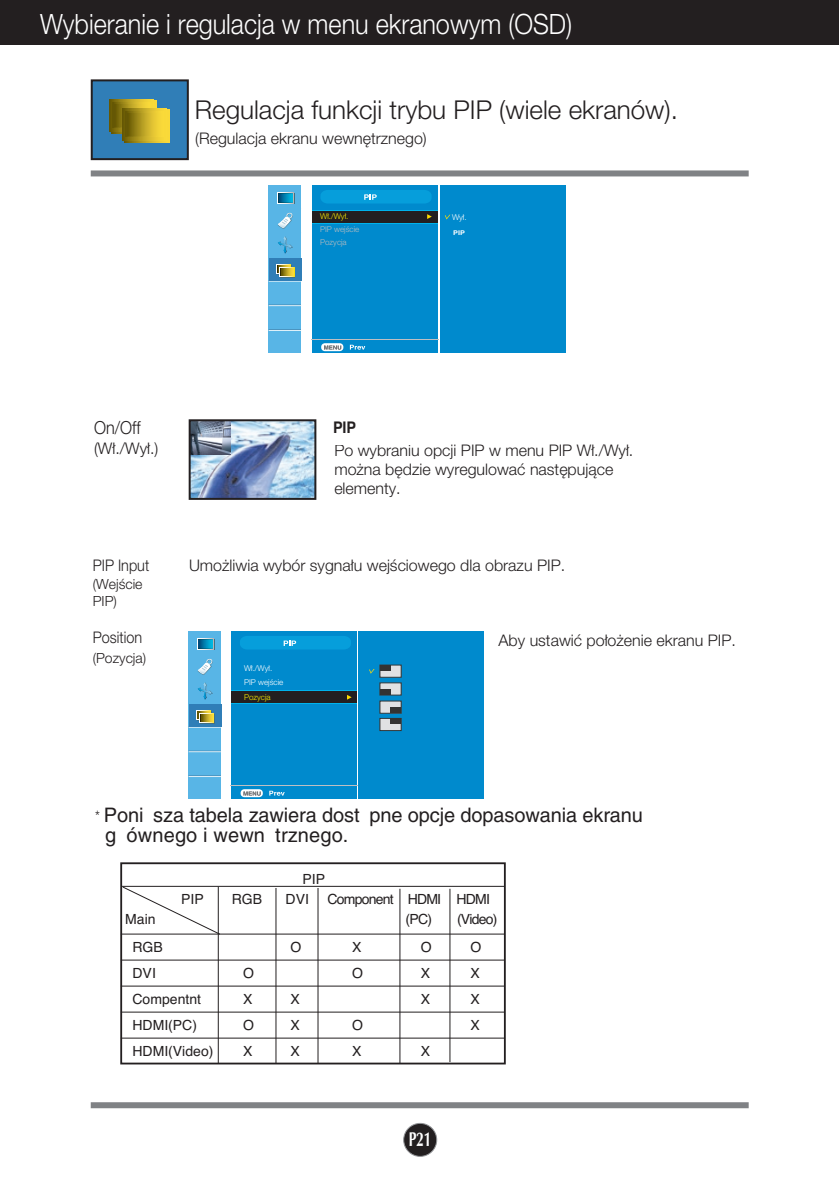
<style>
.page{position:relative;width:839px;height:1189px;background:#fff}
.page>*{position:absolute;margin:0;border:0;box-sizing:border-box;transform-origin:0 0}
.t1{font:300 28px "Helvetica Neue CE";color:#fff;scale:.9 1}
.t2{font:300 26px "Helvetica Neue CE";color:#231f20}
.t3{font:20px/20px "Helvetica CE";letter-spacing:-.005em;color:#231f20}
.t4{font:700 20px "Optima";color:#fff;scale:.7 1}
.t5{font:300 18px "Helvetica Neue CE";color:#231f20;scale:.9 1}
.t6{font:300 16px/19.2px "Helvetica Neue CE";color:#231f20}
.t7{font:300 16px "Helvetica Neue CE";color:#231f20;scale:.9 1}
.t8{font:700 16px "Helvetica";color:#231f20;scale:.9 1}
.t9{font:14px "Helvetica";color:#231f20}
.t10{font:300 14px/16.8px "Helvetica Neue CE";color:#231f20}
.t11{font:14px "Helvetica";letter-spacing:-.055em;color:#231f20}
.t12{font:300 8px/14.6px "Helvetica Neue CE";color:#fff}
.t13{font:300 8px/12.6px "Helvetica Neue CE";color:#bcbdc0}
.t14{font:300 8px "Helvetica Neue CE";color:#fff101}
.t15{font:700 6.4px "Helvetica";color:#fff;scale:1.11 1}
.s1{font-family:"Helvetica Neue CE";font-weight:300;font-size:16px}
</style>
<div class="page">
<div style="left:403px;top:1123px;width:34px;height:33px;background:#231f20;border-radius:50%"></div>
<div style="left:403px;top:1123px;width:34px;height:34px;border:2px solid #939598;border-radius:50%"></div>
<div style="left:0;top:0;width:839px;height:45px;background:#231f20"></div>
<div style="left:91px;top:170px;width:657px;height:6px;background:#808285"></div>
<div style="left:91px;top:1102px;width:657px;height:6px;background:#808285"></div>
<div style="left:92px;top:80px;width:96px;height:79px;background:#307eb7"></div>
<svg style="left:111px;top:101px;width:45px;height:33px"></svg>
<div style="left:109px;top:99px;width:45px;height:32px;background:linear-gradient(to right,#6f6008,#ffe943)"></div>
<svg style="left:113px;top:103px;width:37px;height:25px"></svg>
<svg style="left:115px;top:104px;width:35px;height:22px"></svg>
<div style="left:124px;top:110px;width:45px;height:33px;background:linear-gradient(to right,#7b6a0e,#ffec43)"></div>
<div style="left:122px;top:108px;width:44px;height:32px;background:linear-gradient(to right,#706109,#ffe340)"></div>
<svg style="left:126px;top:112px;width:37px;height:25px"></svg>
<div style="left:127px;top:113px;width:36px;height:22px;background:linear-gradient(to right,#6e5f08,#ffe240)"></div>
<div style="left:91px;top:79px;width:98px;height:81px;border:2px solid #231f20"></div>
<img style="left:192px;top:422px;width:121px;height:75px">
<img style="left:192px;top:422px;width:38px;height:32px">
<div style="left:189px;top:419px;width:127px;height:81px;border:2px solid #231f20"></div>
<div style="left:312px;top:186px;width:125px;height:167px;background:#008acd"></div>
<svg style="left:350px;top:345px;width:15px;height:5px"></svg>
<svg style="left:321px;top:343px;width:22px;height:8px"></svg>
<svg style="left:324px;top:345px;width:17px;height:4px"></svg>
<hr style="left:311px;top:339px;width:127px;height:1px;background:#bebfc2">
<div style="left:440px;top:185px;width:125px;height:168px;background:#008acd"></div>
<svg style="left:312px;top:210px;width:125px;height:13px"></svg>
<div style="left:311px;top:211px;width:126px;height:11px;background:#231f20"></div>
<svg style="left:427px;top:214px;width:5px;height:5px"></svg>
<svg style="left:445px;top:215px;width:5px;height:4px"></svg>
<div style="left:268px;top:185px;width:33px;height:168px;background:#58b5e6"></div>
<hr style="left:269px;top:281px;width:32px;height:1px;background:#e5f5fc">
<hr style="left:269px;top:305px;width:32px;height:1px;background:#e5f5fc">
<hr style="left:269px;top:329px;width:32px;height:1px;background:#427aa0">
<hr style="left:269px;top:330px;width:32px;height:1px;background:#e5f5fc">
<svg style="left:278px;top:193px;width:16px;height:11px"></svg>
<svg style="left:277px;top:193px;width:16px;height:10px"></svg>
<svg style="left:278px;top:194px;width:14px;height:8px"></svg>
<svg style="left:279px;top:194px;width:13px;height:7px"></svg>
<svg style="left:278px;top:236px;width:15px;height:17px"></svg>
<svg style="left:278px;top:213px;width:15px;height:16px"></svg>
<div style="left:269px;top:258px;width:32px;height:23px;background:#307eb7"></div>
<svg style="left:276px;top:264px;width:14px;height:9px"></svg>
<svg style="left:280px;top:268px;width:15px;height:9px"></svg>
<svg style="left:280px;top:267px;width:14px;height:9px"></svg>
<svg style="left:277px;top:265px;width:16px;height:10px"></svg>
<svg style="left:321px;top:190px;width:110px;height:13px"></svg>
<div style="left:358px;top:631px;width:126px;height:167px;background:#008acd"></div>
<div style="left:379px;top:665px;width:22px;height:12px;background:#e0e1e3"></div>
<div style="left:380px;top:665px;width:10px;height:6px;background:#333"></div>
<div style="left:379px;top:718px;width:22px;height:13px;background:#e0e1e3;border:1px solid #333"></div>
<div style="left:390px;top:718px;width:11px;height:6px;background:#333"></div>
<div style="left:379px;top:701px;width:22px;height:12px;background:#e0e1e3"></div>
<div style="left:390px;top:707px;width:11px;height:6px;background:#333"></div>
<svg style="left:379px;top:682px;width:22px;height:13px"></svg>
<div style="left:380px;top:689px;width:10px;height:6px;background:#333"></div>
<svg style="left:369px;top:669px;width:5px;height:5px"></svg>
<div style="left:231px;top:631px;width:126px;height:168px;background:#008acd"></div>
<svg style="left:269px;top:790px;width:16px;height:5px"></svg>
<svg style="left:241px;top:789px;width:22px;height:8px"></svg>
<svg style="left:243px;top:791px;width:18px;height:4px"></svg>
<hr style="left:230px;top:785px;width:128px;height:1px;background:#bebfc2">
<div style="left:231px;top:690px;width:126px;height:14px;background:#00b2eb"></div>
<div style="left:231px;top:691px;width:126px;height:12px;background:#231f20"></div>
<svg style="left:347px;top:695px;width:5px;height:4px"></svg>
<svg style="left:240px;top:636px;width:111px;height:13px"></svg>
<div style="left:188px;top:631px;width:33px;height:168px;background:#58b5e6"></div>
<hr style="left:188px;top:726px;width:33px;height:1px;background:#427aa0">
<hr style="left:188px;top:727px;width:33px;height:1px;background:#e5f5fc">
<hr style="left:188px;top:751px;width:33px;height:1px;background:#e5f5fc">
<hr style="left:188px;top:775px;width:33px;height:1px;background:#427aa0">
<hr style="left:188px;top:776px;width:33px;height:1px;background:#e5f5fc">
<svg style="left:198px;top:639px;width:16px;height:11px"></svg>
<svg style="left:197px;top:638px;width:16px;height:11px"></svg>
<svg style="left:198px;top:640px;width:14px;height:8px"></svg>
<svg style="left:199px;top:640px;width:13px;height:7px"></svg>
<svg style="left:197px;top:682px;width:16px;height:17px"></svg>
<svg style="left:197px;top:658px;width:16px;height:17px"></svg>
<div style="left:189px;top:704px;width:32px;height:23px;background:#307eb7"></div>
<svg style="left:196px;top:710px;width:14px;height:9px"></svg>
<svg style="left:200px;top:714px;width:15px;height:9px"></svg>
<svg style="left:200px;top:713px;width:14px;height:9px"></svg>
<svg style="left:197px;top:711px;width:16px;height:10px"></svg>
<hr style="left:122px;top:886px;width:383px;height:1px;background:#231f20">
<hr style="left:121px;top:933px;width:384px;height:1px;background:#231f20">
<hr style="left:121px;top:959px;width:384px;height:1px;background:#231f20">
<hr style="left:121px;top:985px;width:384px;height:1px;background:#231f20">
<hr style="left:121px;top:1011px;width:384px;height:1px;background:#231f20">
<hr style="left:121px;top:1037px;width:384px;height:1px;background:#231f20">
<hr style="left:218px;top:886px;width:1px;height:177px;background:#231f20">
<hr style="left:276px;top:888px;width:1px;height:175px;background:#231f20">
<hr style="left:318px;top:888px;width:1px;height:175px;background:#231f20">
<hr style="left:399px;top:888px;width:1px;height:175px;background:#231f20">
<hr style="left:449px;top:889px;width:1px;height:173px;background:#231f20">
<div style="left:120px;top:862px;width:386px;height:202px;border:2px solid #231f20"></div>
<svg style="left:122px;top:886px;width:99px;height:49px"></svg>
<h1 class="t1" style="left:40px;top:14px;width:593px">Wybieranie i regulacja w menu ekranowym (OSD)</h1>
<h2 class="t2" style="left:195px;top:100px;width:484px">Regulacja funkcji trybu PIP (wiele ekranów).</h2>
<p class="t6" style="left:195px;top:130px;width:233px">(Regulacja ekranu wewn´trznego)</p>
<p class="t14" style="left:320px;top:214px;width:30px">W∏./Wy∏.</p>
<p class="t13" style="left:320px;top:223px;width:41px">PIP wejÊcie<br>Pozycja</p>
<p class="t12" style="left:452px;top:210px;width:16px">Wy∏.</p>
<p class="t15" style="left:453px;top:230px;width:12px">PIP</p>
<p class="t5" style="left:94px;top:421px;width:53px">On/Off</p>
<p class="t6" style="left:94px;top:440px;width:66px">(W∏./Wy∏.)</p>
<p class="t7" style="left:93px;top:560px;width:64px">PIP Input</p>
<p class="t10" style="left:93px;top:577px;width:51px">(WejÊcie<br>PIP)</p>
<p class="t8" style="left:333px;top:422px;width:27px">PIP</p>
<p class="t6" style="left:334px;top:442px;width:300px">Po wybraniu opcji PIP w menu PIP W∏./Wy∏. mo˝na b´dzie wyregulowaç nast´pujàce elementy.</p>
<p class="t6" style="left:189px;top:557px;width:378px">Umo˝liwia wybór sygna∏u wejÊciowego dla obrazu PIP.</p>
<p class="t7" style="left:93px;top:631px;width:56px">Position</p>
<p class="t6" style="left:498px;top:632px;width:239px">Aby ustawiç po∏o˝enie ekranu PIP.</p>
<p class="t10" style="left:93px;top:650px;width:55px">(Pozycja)</p>
<p class="t12" style="left:244px;top:661px;width:41px">W∏./Wy∏.<br>PIP wejÊcie</p>
<p class="t14" style="left:244px;top:694px;width:28px">Pozycja</p>
<p class="t3" style="left:105px;top:806px;width:539px;text-indent:-10px"><span class="s1">*</span> Poni sza tabela zawiera dost pne opcje dopasowania ekranu g ównego i wewn trznego.</p>
<p class="t9" style="left:302px;top:874px;width:24px">PIP</p>
<p class="t9" style="left:181px;top:894px;width:24px">PIP</p>
<p class="t9" style="left:232px;top:894px;width:32px">RGB</p>
<p class="t9" style="left:285px;top:894px;width:25px">DVI</p>
<p class="t11" style="left:327px;top:894px;width:164px">Component HDMI HDMI</p>
<p class="t9" style="left:125px;top:914px;width:32px">Main</p>
<p class="t9" style="left:405px;top:914px;width:93px">(PC) (Video)</p>
<p class="t9" style="left:132px;top:942px;width:32px">RGB</p>
<p class="t9" style="left:290px;top:942px;width:12px">O</p>
<p class="t9" style="left:352px;top:942px;width:11px">X</p>
<p class="t9" style="left:421px;top:942px;width:12px">O</p>
<p class="t9" style="left:470px;top:942px;width:12px">O</p>
<p class="t9" style="left:132px;top:968px;width:25px">DVI</p>
<p class="t9" style="left:243px;top:968px;width:12px">O</p>
<p class="t9" style="left:352px;top:968px;width:12px">O</p>
<p class="t9" style="left:421px;top:968px;width:11px">X</p>
<p class="t9" style="left:470px;top:968px;width:11px">X</p>
<p class="t9" style="left:132px;top:994px;width:70px">Compentnt</p>
<p class="t9" style="left:243px;top:994px;width:11px">X</p>
<p class="t9" style="left:290px;top:994px;width:11px">X</p>
<p class="t9" style="left:421px;top:994px;width:11px">X</p>
<p class="t9" style="left:470px;top:994px;width:11px">X</p>
<p class="t9" style="left:132px;top:1020px;width:66px">HDMI(PC)</p>
<p class="t9" style="left:243px;top:1020px;width:12px">O</p>
<p class="t9" style="left:290px;top:1020px;width:11px">X</p>
<p class="t9" style="left:352px;top:1020px;width:12px">O</p>
<p class="t9" style="left:470px;top:1020px;width:11px">X</p>
<p class="t9" style="left:132px;top:1046px;width:82px">HDMI(Video)</p>
<p class="t9" style="left:243px;top:1046px;width:11px">X</p>
<p class="t9" style="left:290px;top:1046px;width:11px">X</p>
<p class="t9" style="left:352px;top:1046px;width:11px">X</p>
<p class="t9" style="left:421px;top:1046px;width:11px">X</p>
<p class="t4" style="left:409px;top:1131px;width:34px">P21</p>
</div>
